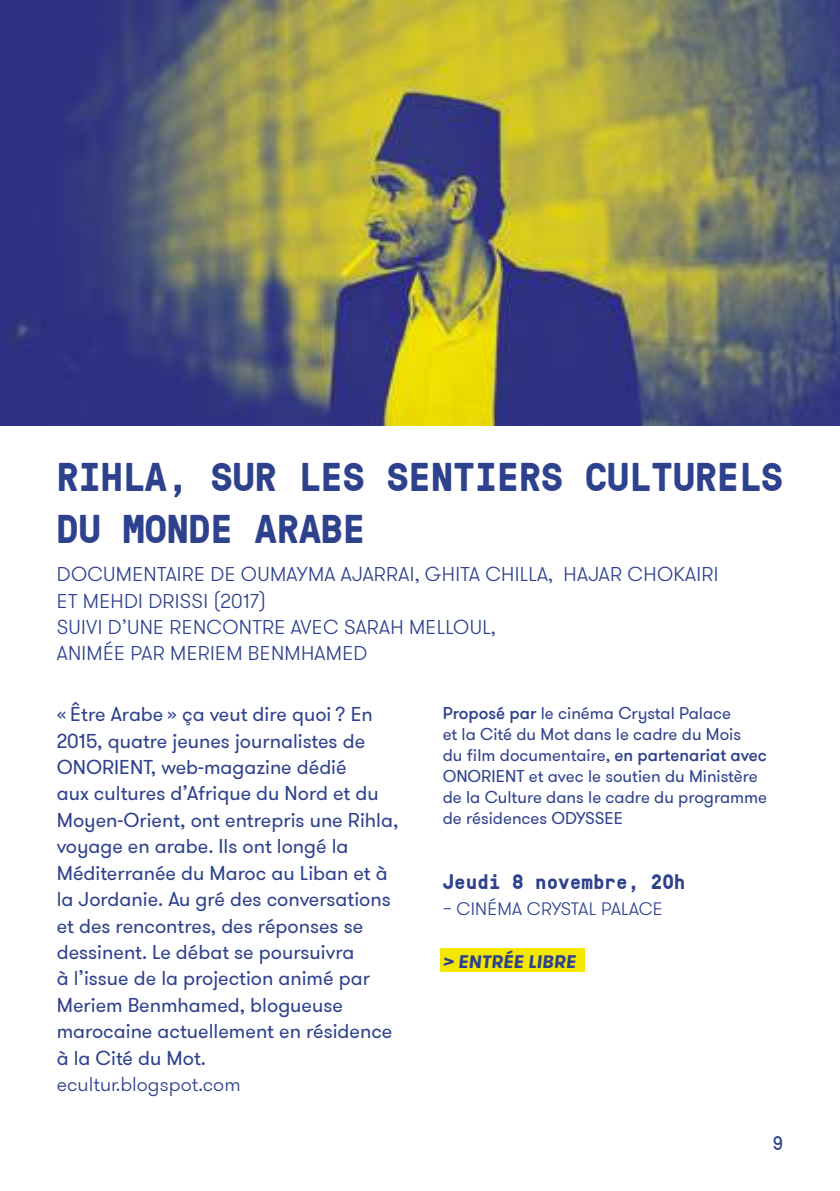
<style>
.page{position:relative;width:840px;height:1191px;background:#fff}
.page>*{position:absolute;margin:0;border:0;box-sizing:border-box;transform-origin:0 0}
.t1{font:700 40px/52px "GT Pressura Mono";color:#2e418d}
.t2{font:700 21px "GT Pressura Mono";color:#2e418d}
.t3{font:20px/26.4px "GT Walsheim Pro";color:#2e418d}
.t4{font:300 20px/26.4px "GT Walsheim Pro";letter-spacing:.015em;color:#2e418d}
.t5{font:19.8px "GT Pressura Mono";color:#2c428d}
.t6{font:300 18px "GT Walsheim Pro";letter-spacing:.015em;color:#2e418d}
.t7{font:italic 700 18px "GT Walsheim Pro";letter-spacing:.015em;color:#2e418d}
.t8{font:17px/21px "GT Walsheim Pro";color:#2e418d}
.s1{font-weight:500}
</style>
<div class="page">
<img style="left:0;top:0;width:839px;height:425px">
<div style="left:439px;top:948px;width:145px;height:23px;background:#f3e601"></div>
<h1 class="t1" style="left:57px;top:450px;width:727px">RIHLA, SUR LES SENTIERS CULTURELS<br>DU MONDE ARABE</h1>
<p class="t4" style="left:57px;top:561px;width:662px">DOCUMENTAIRE DE OUMAYMA AJARRAI, GHITA CHILLA, HAJAR CHOKAIRI ET MEHDI DRISSI (2017)<br>SUIVI D’UNE RENCONTRE AVEC SARAH MELLOUL,<br>ANIMÉE PAR MERIEM BENMHAMED</p>
<p class="t3" style="left:57px;top:701px;width:343px">« Être Arabe » ça veut dire quoi ? En 2015, quatre jeunes journalistes de ONORIENT, web-magazine dédié<br>aux cultures d’Afrique du Nord et du Moyen-Orient, ont entrepris une Rihla, voyage en arabe. Ils ont longé la Méditerranée du Maroc au Liban et à la Jordanie. Au gré des conversations et des rencontres, des réponses se dessinent. Le débat se poursuivra<br>à l’issue de la projection animé par Meriem Benmhamed, blogueuse marocaine actuellement en résidence à la Cité du Mot.</p>
<p class="t4" style="left:57px;top:1071px;width:185px">ecultur.blogspot.com</p>
<p class="t8" style="left:442px;top:703px;width:326px"><span class="s1">Proposé par</span> le cinéma Crystal Palace<br>et la Cité du Mot dans le cadre du Mois<br>du film documentaire, <span class="s1">en partenariat avec </span>ONORIENT et avec le soutien du Ministère de la Culture dans le cadre du programme de résidences ODYSSEE</p>
<p class="t2" style="left:442px;top:866px;width:244px">Jeudi 8 novembre, 20h</p>
<p class="t6" style="left:442px;top:897px;width:221px">– CINÉMA CRYSTAL PALACE</p>
<p class="t7" style="left:442px;top:949px;width:134px">&gt; ENTRÉE LIBRE</p>
<p class="t5" style="left:771px;top:1129px;width:12px">9</p>
</div>
